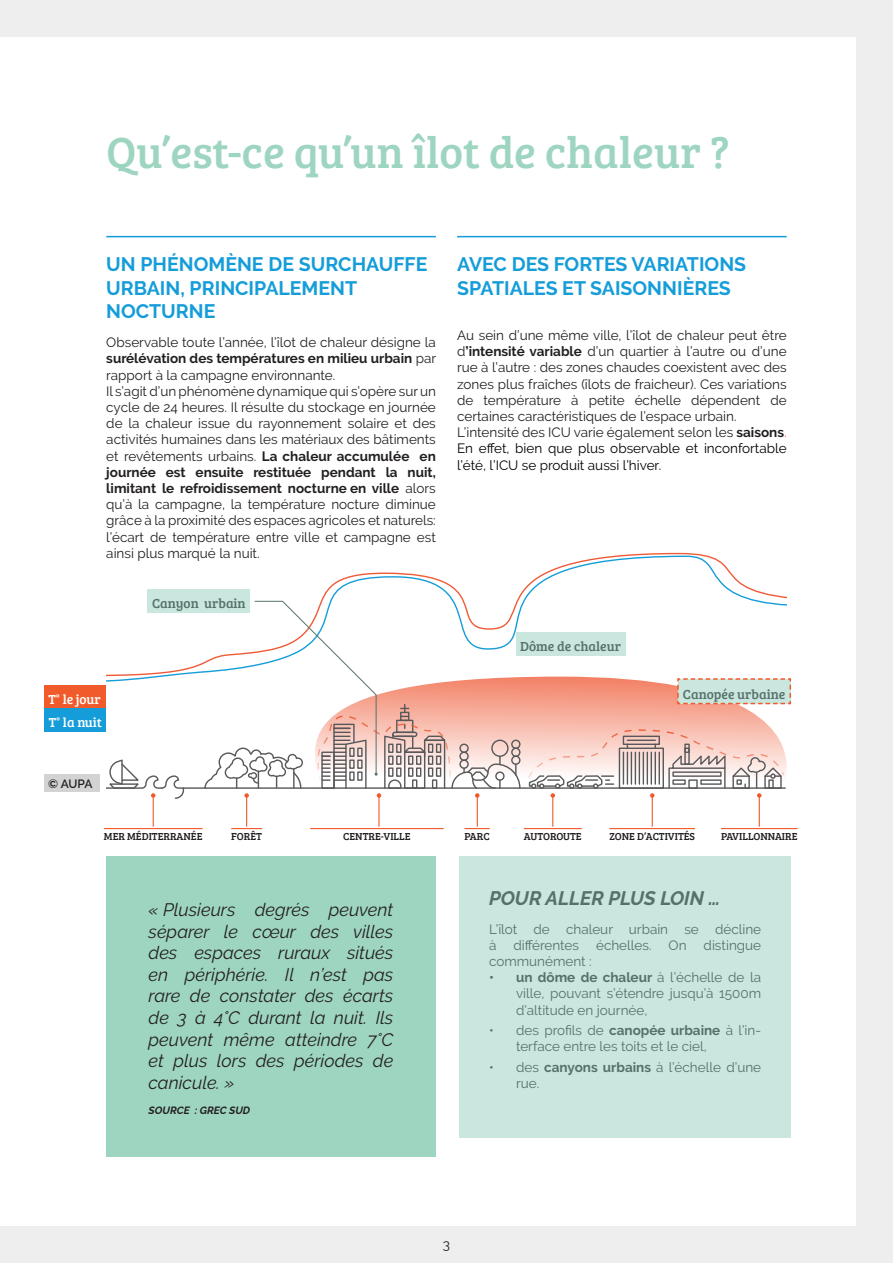
<style>
.page{position:relative;width:893px;height:1263px;background:#fff}
.page>*{position:absolute;margin:0;border:0;box-sizing:border-box;transform-origin:0 0}
.t1{font:45px "Bree Serif";color:#9ed5c1}
.t2{font:700 19.5px/23.4px "Raleway";color:#159dd9}
.t3{font:italic 700 19.5px "Raleway";color:#567169}
.t4{font:italic 18px/21.6px "Raleway";color:#231f20;text-align:justify}
.t5{font:13.5px/16.2px "Raleway";color:#231f20}
.t6{font:13.5px/16.2px "Raleway";color:#567169}
.t7{font:13.5px "Bree Serif";color:#567169}
.t8{font:13.5px "Bree Serif";color:#fff}
.t9{font:600 12px "Raleway";color:#231f20}
.t10{font:10.5px "Bree Serif";color:#231f20}
.t11{font:italic 700 10.5px "Raleway";color:#231f20}
.s1{font-weight:700}
.s2{color:#f15a2a}
.s3{color:#000}
</style>
<div class="page">
<div style="left:0;top:1227px;width:893px;height:36px;background:#edeeed"></div>
<div style="left:0;top:0;width:893px;height:36px;background:#edeeed"></div>
<div style="left:857px;top:0;width:36px;height:1263px;background:#edeeed"></div>
<hr style="left:106px;top:236px;width:330px;height:1px;background:#159dd9">
<hr style="left:457px;top:236px;width:330px;height:1px;background:#159dd9">
<svg style="left:147px;top:552px;width:640px;height:48px"></svg>
<hr style="left:609px;top:828px;width:86px;height:1px;background:#f15a2a">
<hr style="left:652px;top:795px;width:1px;height:32px;background:#f15a2a">
<hr style="left:524px;top:828px;width:58px;height:1px;background:#f15a2a">
<hr style="left:552px;top:795px;width:1px;height:32px;background:#f15a2a">
<hr style="left:721px;top:828px;width:76px;height:1px;background:#f15a2a">
<hr style="left:759px;top:795px;width:1px;height:32px;background:#f15a2a">
<svg style="left:464px;top:828px;width:26px;height:1px"></svg>
<hr style="left:477px;top:795px;width:1px;height:32px;background:#f15a2a">
<hr style="left:310px;top:828px;width:134px;height:1px;background:#f15a2a">
<hr style="left:378px;top:795px;width:2px;height:32px;background:#f15a2a">
<hr style="left:231px;top:828px;width:31px;height:1px;background:#f15a2a">
<hr style="left:246px;top:795px;width:1px;height:32px;background:#f15a2a">
<hr style="left:104px;top:828px;width:98px;height:1px;background:#f15a2a">
<hr style="left:153px;top:795px;width:1px;height:32px;background:#f15a2a">
<div style="left:44px;top:685px;width:62px;height:23px;background:#f15a2a"></div>
<div style="left:148px;top:589px;width:102px;height:23px;background:#c9e7de"></div>
<div style="left:45px;top:708px;width:61px;height:23px;background:#159dd9"></div>
<div style="left:106px;top:856px;width:330px;height:301px;background:#9ed5c1"></div>
<div style="left:459px;top:856px;width:332px;height:282px;background:#c9e7de"></div>
<svg style="left:106px;top:600px;width:686px;height:199px"></svg>
<div style="left:44px;top:774px;width:56px;height:18px;background:#d3d3d3"></div>
<h1 class="t1" style="left:106px;top:119px;width:625px">Qu’est-ce qu’un îlot de chaleur ?</h1>
<h2 class="t2" style="left:106px;top:253px;width:323px">UN PHÉNOMÈNE DE SURCHAUFFE<br>URBAIN, PRINCIPALEMENT<br>NOCTURNE</h2>
<p class="t5" style="left:106px;top:334px;width:331px">Observable toute l’année, l’îlot de chaleur désigne la <span class="s1">surélévation des températures en milieu urbain</span> par rapport à la campagne environnante.<br>Il s’agit d’un phénomène dynamique qui s’opère sur un cycle de 24 heures. Il résulte du stockage en journée de la chaleur issue du rayonnement solaire et des activités humaines dans les matériaux des bâtiments et revêtements urbains. <span class="s1">La chaleur accumulée en journée est ensuite restituée pendant la nuit, limitant le refroidissement nocturne en ville</span> alors qu’à la campagne, la température nocture diminue grâce à la proximité des espaces agricoles et naturels: l’écart de température entre ville et campagne est ainsi plus marqué la nuit.</p>
<p class="t8" style="left:48px;top:690px;width:54px">T° le jour</p>
<p class="t8" style="left:49px;top:713px;width:55px">T° la nuit</p>
<p class="t9" style="left:48px;top:776px;width:46px">© AUPA</p>
<p class="t7" style="left:152px;top:593px;width:95px">Canyon urbain</p>
<h2 class="t2" style="left:457px;top:253px;width:291px">AVEC DES FORTES VARIATIONS<br>SPATIALES ET SAISONNIÈRES</h2>
<p class="t5" style="left:457px;top:327px;width:331px">Au sein d’une même ville, l’îlot de chaleur peut être d<span class="s1">’intensité variable</span> d’un quartier à l’autre ou d’une rue à l’autre : des zones chaudes coexistent avec des zones plus fraîches (îlots de fraicheur). Ces variations de température à petite échelle dépendent de certaines caractéristiques de l’espace urbain.<br>L’intensité des ICU varie également selon les <span class="s1">saisons</span><span class="s2">.<br></span><span class="s3">En effet, bien que plus observable et inconfortable l’été, l’ICU se produit aussi l’hiver.</span></p>
<p class="t7" style="left:520px;top:637px;width:102px">Dôme de chaleur</p>
<p class="t7" style="left:683px;top:684px;width:104px">Canopée urbaine</p>
<p class="t10" style="left:104px;top:828px;width:100px">MER MÉDITERRANÉE</p>
<p class="t10" style="left:231px;top:828px;width:32px">FORÊT</p>
<p class="t10" style="left:343px;top:828px;width:69px">CENTRE-VILLE</p>
<p class="t10" style="left:464px;top:828px;width:27px">PARC</p>
<p class="t10" style="left:524px;top:828px;width:59px">AUTOROUTE</p>
<p class="t10" style="left:609px;top:828px;width:87px">ZONE D’ACTIVITÉS</p>
<p class="t10" style="left:721px;top:828px;width:78px">PAVILLONNAIRE</p>
<h3 class="t4" style="left:149px;top:899px;width:246px">« Plusieurs degrés peuvent séparer le cœur des villes des espaces ruraux situés en périphérie. Il n’est pas rare de constater des écarts de 3 à 4°C durant la nuit. Ils peuvent même atteindre 7°C et plus lors des périodes de canicule. »</h3>
<p class="t11" style="left:149px;top:1104px;width:103px">SOURCE : GREC SUD</p>
<h2 class="t3" style="left:489px;top:886px;width:233px">POUR ALLER PLUS LOIN …</h2>
<p class="t6" style="left:489px;top:921px;width:274px">L’îlot de chaleur urbain se décline à</p>
<p class="t6" style="left:513px;top:937px;width:67px">différentes</p>
<p class="t6" style="left:596px;top:937px;width:57px">échelles.</p>
<p class="t6" style="left:669px;top:937px;width:20px">On</p>
<p class="t6" style="left:704px;top:937px;width:59px">distingue</p>
<p class="t6" style="left:489px;top:953px;width:104px">communément :</p>
<p class="t6" style="left:516px;top:969px;width:247px;text-align:justify;text-indent:-27px"><span class="s1">• un dôme de chaleur</span> à l’échelle de la ville, pouvant s’étendre jusqu’à 1500m d’altitude en journée,</p>
<p class="t6" style="left:516px;top:1022px;width:247px;text-indent:-27px">• des profils de <span class="s1">canopée urbaine</span> à l’in&shy;terface entre les toits et le ciel,</p>
<p class="t6" style="left:516px;top:1059px;width:247px;text-indent:-27px">• des <span class="s1">canyons urbains</span> à l’échelle d’une rue.</p>
<p class="t5" style="left:443px;top:1236px;width:9px">3</p>
</div>
